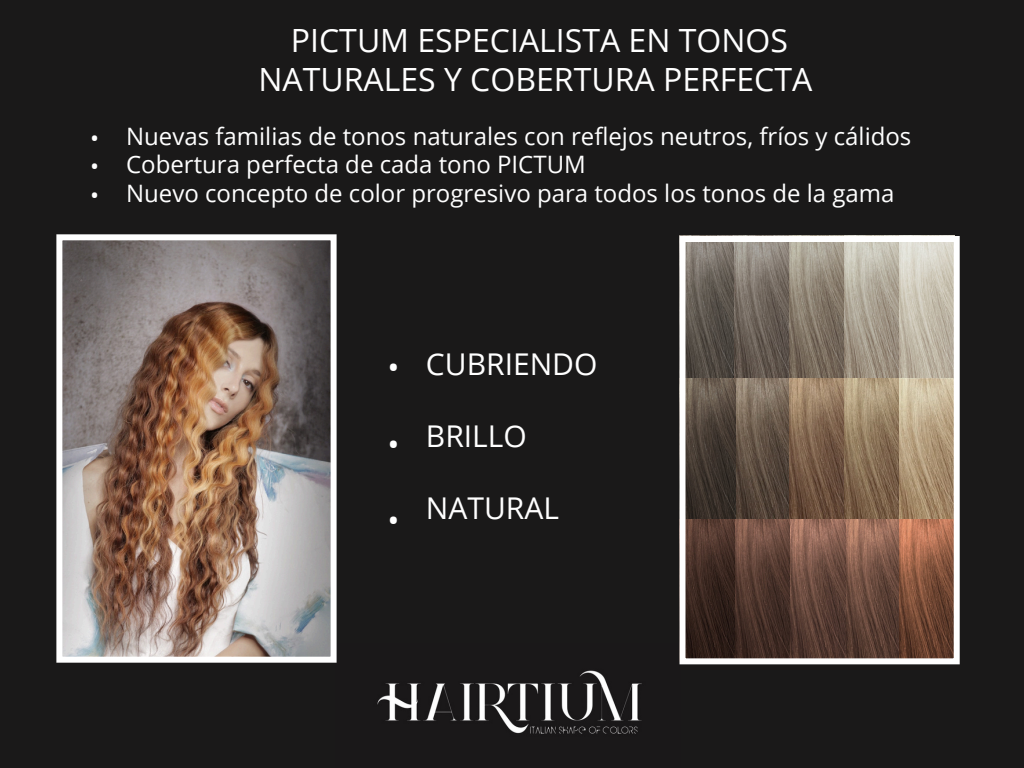
<style>
.page{position:relative;width:1024px;height:768px;background:#1a1919}
.page>*{position:absolute;margin:0;border:0;box-sizing:border-box;transform-origin:0 0}
.t1{font:32px/39px "Open Sans";color:#fff;text-align:center}
.t2{font:30px "Open Sans";color:#fff}
.t3{font:24px/28.5px "Open Sans";color:#fff;text-align:justify}
</style>
<div class="page">
<img style="left:377px;top:664px;width:303px;height:70px">
<img style="left:56px;top:234px;width:281px;height:429px">
<svg style="left:679px;top:236px;width:280px;height:428px;background:#847163"></svg>
<p class="t1" style="left:258px;top:21px;width:555px">PICTUM ESPECIALISTA EN TONOS<br>NATURALES Y COBERTURA PERFECTA</p>
<p class="t3" style="left:90px;top:123px;width:10px">• • •</p>
<p class="t3" style="left:126px;top:121px;width:786px">Nuevas familias de tonos naturales con reflejos neutros, fríos y cálidos</p>
<p class="t3" style="left:126px;top:149px;width:461px">Cobertura perfecta de cada tono PICTUM</p>
<p class="t3" style="left:126px;top:178px;width:770px">Nuevo concepto de color progresivo para todos los tonos de la gama</p>
<p class="t1" style="left:387px;top:347px;width:13px">•</p>
<p class="t1" style="left:387px;top:424px;width:13px">•</p>
<p class="t1" style="left:387px;top:500px;width:13px">•</p>
<h1 class="t2" style="left:426px;top:343px;width:173px">CUBRIENDO</h1>
<h1 class="t2" style="left:426px;top:415px;width:102px">BRILLO</h1>
<h1 class="t2" style="left:426px;top:487px;width:135px">NATURAL</h1>
</div>
